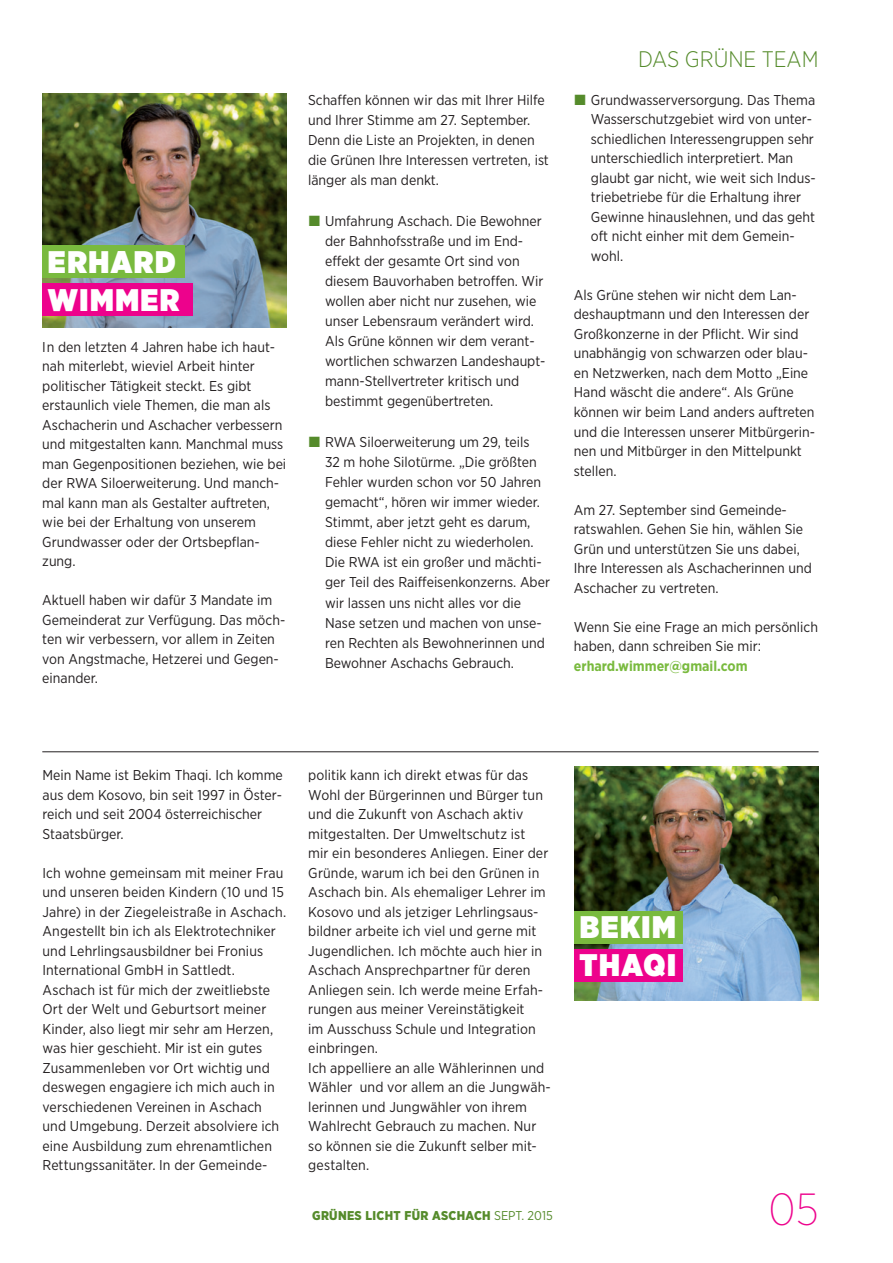
<style>
.page{position:relative;width:893px;height:1263px;background:#fff}
.page>*{position:absolute;margin:0;border:0;box-sizing:border-box;transform-origin:0 0}
.t1{font:200 45px "Gotham Narrow";color:#ed028c}
.t2{font:900 31.2px "Gotham Narrow";letter-spacing:.05em;color:#fff}
.t3{font:300 22.5px "Gotham Narrow";color:#558b2b}
.gz_2012_text_n{font:14.25px/19.5px "Gotham Narrow";color:#231f20}
.gz_2012_text_n-2{font:700 14.25px "Gotham Narrow";color:#79ba3e}
.t4{font:900 12.75px "Gotham Narrow";letter-spacing:.025em;color:#558b2b}
.s1{font-weight:400}
</style>
<div class="page">
<img style="left:574px;top:766px;width:245px;height:234px">
<div style="left:574px;top:911px;width:108px;height:33px;background:#79ba3e"></div>
<div style="left:574px;top:949px;width:108px;height:32px;background:#ed028c"></div>
<img style="left:42px;top:94px;width:245px;height:233px">
<div style="left:42px;top:245px;width:143px;height:33px;background:#79ba3e"></div>
<div style="left:42px;top:283px;width:151px;height:33px;background:#ed028c"></div>
<hr style="left:42px;top:751px;width:777px;height:1px;background:#231f20">
<p class="t2" style="left:48px;top:240px;width:129px">ERHARD</p>
<p class="t2" style="left:48px;top:278px;width:133px">WIMMER</p>
<p class="gz_2012_text_n" style="left:42px;top:337px;width:245px">In den letzten 4 Jahren habe ich haut&shy;nah miterlebt, wieviel Arbeit hinter politischer Tätigkeit steckt. Es gibt erstaunlich viele Themen, die man als Aschacherin und Aschacher verbessern und mitgestalten kann. Manchmal muss man Gegenpositionen beziehen, wie bei der RWA Siloerweiterung. Und manch&shy;mal kann man als Gestalter auftreten, wie bei der Erhaltung von unserem Grundwasser oder der Ortsbepflan&shy;zung.</p>
<p class="gz_2012_text_n" style="left:42px;top:590px;width:244px">Aktuell haben wir dafür 3 Mandate im<br>Gemeinderat zur Verfügung. Das möch&shy;ten wir verbessern, vor allem in Zeiten von Angstmache, Hetzerei und Gegen&shy;einander.</p>
<p class="gz_2012_text_n" style="left:308px;top:90px;width:242px;line-height:20.1px">Schaffen können wir das mit Ihrer Hilfe und Ihrer Stimme am 27. September.<br>Denn die Liste an Projekten, in denen die Grünen Ihre Interessen vertreten, ist länger als man denkt.</p>
<p class="gz_2012_text_n" style="left:325px;top:210px;width:222px;line-height:20.1px">Umfahrung Aschach. Die Bewohner der Bahnhofsstraße und im End&shy;effekt der gesamte Ort sind von diesem Bauvorhaben betroffen. Wir wollen aber nicht nur zusehen, wie unser Lebensraum verändert wird.<br>Als Grüne können wir dem verant&shy;wortlichen schwarzen Landeshaupt&shy;mann-Stellvertreter kritisch und bestimmt gegenübertreten.</p>
<p class="gz_2012_text_n" style="left:325px;top:431px;width:226px;line-height:20.1px">RWA Siloerweiterung um 29, teils<br>32 m hohe Silotürme. „Die größten Fehler wurden schon vor 50 Jahren gemacht“, hören wir immer wieder.<br>Stimmt, aber jetzt geht es darum, diese Fehler nicht zu wiederholen.<br>Die RWA ist ein großer und mächti&shy;ger Teil des Raiffeisenkonzerns. Aber wir lassen uns nicht alles vor die Nase setzen und machen von unse&shy;ren Rechten als Bewohnerinnen und Bewohner Aschachs Gebrauch.</p>
<p class="t3" style="left:638px;top:45px;width:182px">DAS GRÜNE TEAM</p>
<p class="gz_2012_text_n" style="left:591px;top:90px;width:226px">Grundwasserversorgung. Das Thema Wasserschutzgebiet wird von unter&shy;schiedlichen Interessengruppen sehr unterschiedlich interpretiert. Man glaubt gar nicht, wie weit sich Indus&shy;triebetriebe für die Erhaltung ihrer Gewinne hinauslehnen, und das geht oft nicht einher mit dem Gemein&shy;wohl.</p>
<p class="gz_2012_text_n" style="left:574px;top:285px;width:243px">Als Grüne stehen wir nicht dem Lan&shy;deshauptmann und den Interessen der Großkonzerne in der Pflicht. Wir sind unabhängig von schwarzen oder blau&shy;en Netzwerken, nach dem Motto „Eine Hand wäscht die andere“. Als Grüne können wir beim Land anders auftreten und die Interessen unserer Mitbürgerin&shy;nen und Mitbürger in den Mittelpunkt stellen.</p>
<p class="gz_2012_text_n" style="left:574px;top:499px;width:240px">Am 27. September sind Gemeinde&shy;ratswahlen. Gehen Sie hin, wählen Sie Grün und unterstützen Sie uns dabei, Ihre Interessen als Aschacherinnen und Aschacher zu vertreten.</p>
<p class="gz_2012_text_n" style="left:574px;top:616px;width:246px">Wenn Sie eine Frage an mich persönlich haben, dann schreiben Sie mir:</p>
<p class="gz_2012_text_n-2" style="left:574px;top:656px;width:175px">erhard.wimmer@gmail.com</p>
<p class="gz_2012_text_n" style="left:43px;top:765px;width:242px">Mein Name ist Bekim Thaqi. Ich komme aus dem Kosovo, bin seit 1997 in Öster&shy;reich und seit 2004 österreichischer<br>Staatsbürger.</p>
<p class="gz_2012_text_n" style="left:43px;top:863px;width:245px">Ich wohne gemeinsam mit meiner Frau und unseren beiden Kindern (10 und 15<br>Jahre) in der Ziegeleistraße in Aschach.</p>
<p class="gz_2012_text_n" style="left:43px;top:921px;width:235px">Angestellt bin ich als Elektrotechniker und Lehrlingsausbildner bei Fronius<br>International GmbH in Sattledt.</p>
<p class="gz_2012_text_n" style="left:43px;top:980px;width:238px">Aschach ist für mich der zweitliebste Ort der Welt und Geburtsort meiner Kinder, also liegt mir sehr am Herzen, was hier geschieht. Mir ist ein gutes Zusammenleben vor Ort wichtig und deswegen engagiere ich mich auch in verschiedenen Vereinen in Aschach und Umgebung. Derzeit absolviere ich eine Ausbildung zum ehrenamtlichen Rettungssanitäter. In der Gemeinde-</p>
<p class="gz_2012_text_n" style="left:308px;top:765px;width:242px">politik kann ich direkt etwas für das Wohl der Bürgerinnen und Bürger tun und die Zukunft von Aschach aktiv mitgestalten. Der Umweltschutz ist mir ein besonderes Anliegen. Einer der Gründe, warum ich bei den Grünen in Aschach bin. Als ehemaliger Lehrer im Kosovo und als jetziger Lehrlingsaus&shy;bildner arbeite ich viel und gerne mit Jugendlichen. Ich möchte auch hier in Aschach Ansprechpartner für deren Anliegen sein. Ich werde meine Erfah&shy;rungen aus meiner Vereinstätigkeit<br>im Ausschuss Schule und Integration einbringen.</p>
<p class="gz_2012_text_n" style="left:308px;top:1058px;width:244px">Ich appelliere an alle Wählerinnen und<br>Wähler und vor allem an die Jungwäh&shy;lerinnen und Jungwähler von ihrem<br>Wahlrecht Gebrauch zu machen. Nur so können sie die Zukunft selber mit&shy;gestalten.</p>
<p class="t4" style="left:312px;top:1207px;width:242px">GRÜNES LICHT FÜR ASCHACH <span class="s1">SEPT. 2015</span></p>
<p class="t2" style="left:580px;top:906px;width:98px">BEKIM</p>
<p class="t2" style="left:580px;top:944px;width:98px">THAQI</p>
<p class="t1" style="left:768px;top:1181px;width:52px">05</p>
</div>
